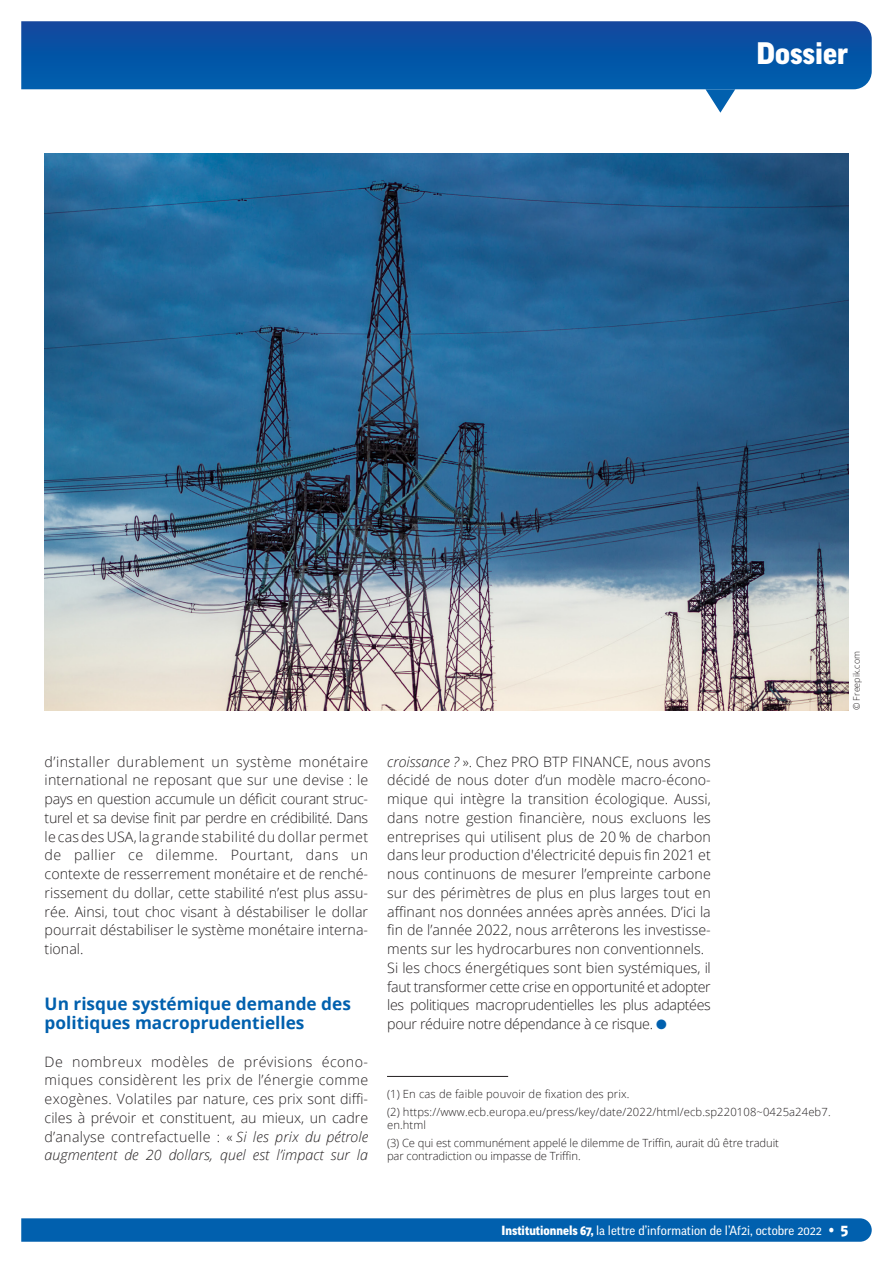
<style>
.page{position:relative;width:893px;height:1263px;background:#fff}
.page>*{position:absolute;margin:0;border:0;box-sizing:border-box;transform-origin:0 0}
.t1{font:900 30px "Good LF";color:#fff}
.t2{font:700 17.25px/18.8px "Open Sans";color:#0160ae}
.t3{font:300 14.25px/18.8px "Open Sans";color:#231f20;text-align:justify}
.t4{font:12.75px "Good OSF";color:#fff}
.t5{font:300 11.25px/17.7px "Open Sans";letter-spacing:.01em;color:#231f20}
.t6{font:300 11.25px/17.7px "Open Sans";letter-spacing:-.01em;color:#231f20}
.t7{font:300 9px "Open Sans";color:#231f20}
.s1{font-style:italic}
.s2{color:#0160ae}
.s3{font-weight:900}
.s4{font-weight:900;font-size:15.75px}
</style>
<div class="page">
<svg style="left:21px;top:1218px;width:851px;height:24px;background:#0864b0"></svg>
<svg style="left:21px;top:21px;width:851px;height:68px;background:#0854a6"></svg>
<svg style="left:705px;top:89px;width:30px;height:24px"></svg>
<img style="left:45px;top:153px;width:803px;height:557px">
<hr style="left:387px;top:1076px;width:121px;height:1px;background:#231f20">
<h1 class="t1" style="left:757px;top:36px;width:93px">Dossier</h1>
<p class="t3" style="left:45px;top:752px;width:325px">d’installer durablement un système monétaire international ne reposant que sur une devise : le pays en question accumule un déficit courant struc&shy;turel et sa devise finit par perdre en crédibilité. Dans le cas des USA, la grande stabilité du dollar permet de pallier ce dilemme. Pourtant, dans un contexte de resserrement monétaire et de renché&shy;rissement du dollar, cette stabilité n’est plus assu&shy;rée. Ainsi, tout choc visant à déstabiliser le dollar pourrait déstabiliser le système monétaire interna&shy;tional.</p>
<p class="t2" style="left:45px;top:994px;width:308px">Un risque systémique demande des politiques macroprudentielles</p>
<p class="t3" style="left:45px;top:1052px;width:325px">De nombreux modèles de prévisions écono&shy;miques considèrent les prix de l’énergie comme exogènes. Volatiles par nature, ces prix sont diffi&shy;ciles à prévoir et constituent, au mieux, un cadre d’analyse contrefactuelle : « <span class="s1">Si les prix du pétrole augmentent de 20 dollars, quel est l’impact sur la</span></p>
<p class="t3" style="left:387px;top:752px;width:325px;text-align:left"><span class="s1">croissance ?</span> ». Chez PRO BTP FINANCE, nous avons décidé de nous doter d’un modèle macro-écono&shy;mique qui intègre la transition écologique. Aussi, dans notre gestion financière, nous excluons les entreprises qui utilisent plus de 20 % de charbon dans leur production d'électricité depuis fin 2021 et nous continuons de mesurer l’empreinte carbone sur des périmètres de plus en plus larges tout en affinant nos données années après années. D’ici la fin de l’année 2022, nous arrêterons les investisse&shy;ments sur les hydrocarbures non conventionnels.<br>Si les chocs énergétiques sont bien systémiques, il faut transformer cette crise en opportunité et adopter les politiques macroprudentielles les plus adaptées pour réduire notre dépendance à ce risque. <span class="s2">●</span></p>
<p class="t5" style="left:387px;top:1085px;width:445px">(1) En cas de faible pouvoir de fixation des prix.<br>(2) https://www.ecb.europa.eu/press/key/date/2022/html/ecb.sp220108~0425a24eb7.</p>
<p class="t6" style="left:387px;top:1116px;width:393px">en.html<br>(3) Ce qui est communément appelé le dilemme de Triffin, aurait dû être traduit</p>
<p class="t6" style="left:387px;top:1147px;width:195px">par contradiction ou impasse de Triffin.</p>
<p class="t7" style="left:850px;top:710px;width:61px;rotate:-90deg">© Freepik.com</p>
<p class="t4" style="left:501px;top:1224px;width:348px"><span class="s3">Institutionnels 67,</span> la lettre d’information de l’Af2i, octobre 2022 <span class="s4">• 5</span></p>
</div>
